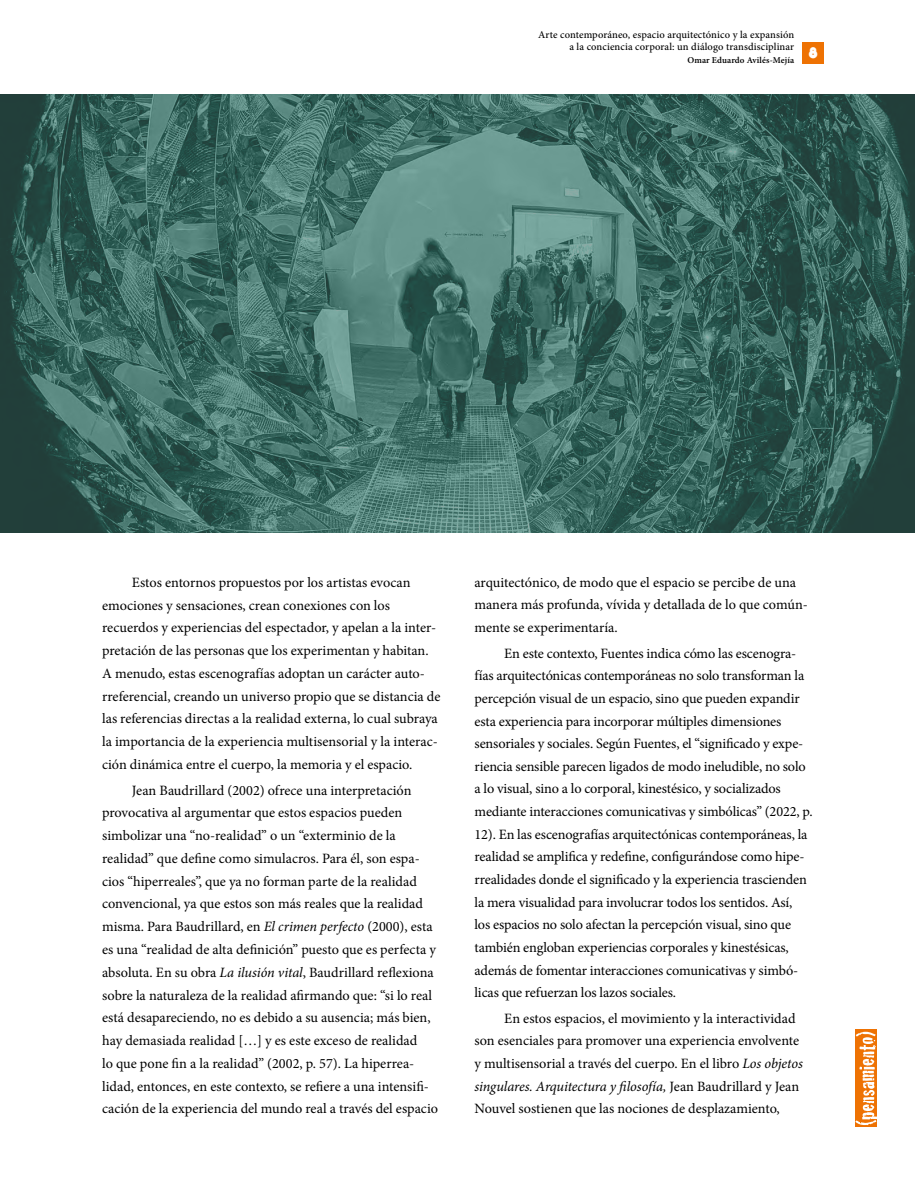
<style>
.page{position:relative;width:915px;height:1191px;background:#fff}
.page>*{position:absolute;margin:0;border:0;box-sizing:border-box;transform-origin:0 0}
.t1{font:800 15px "DOCK11";color:#fff}
.texto_corrido{font:14.25px/22.8px "Minion Pro";letter-spacing:-.005em;color:#000}
.t2{font:500 10.5px/12.6px "Minion Pro";letter-spacing:.01em;color:#000;text-align:right}
.t3{font:600 9px "Minion Pro";letter-spacing:.01em;color:#000}
.s1{font-style:italic}
</style>
<div class="page">
<svg style="left:0;top:94px;width:914px;height:439px;background:#3e6a62"></svg>
<div style="left:855px;top:1029px;width:21px;height:98px;background:#ee7203"></div>
<svg style="left:855px;top:1031px;width:21px;height:94px"></svg>
<div style="left:802px;top:42px;width:21px;height:21px;background:#ee7203"></div>
<p class="t2" style="left:538px;top:28px;width:257px">Arte contemporáneo, espacio arquitectónico y la expansión a la conciencia corporal: un diálogo transdisciplinar</p>
<p class="t3" style="left:687px;top:54px;width:108px">Omar Eduardo Avilés-Mejía</p>
<p class="t1" style="left:809px;top:46px;width:10px">8</p>
<p class="texto_corrido" style="left:102px;top:571px;width:340px;text-indent:30px">Estos entornos propuestos por los artistas evocan emociones y sensaciones, crean conexiones con los recuerdos y experiencias del espectador, y apelan a la inter&shy;pretación de las personas que los experimentan y habitan.<br>A menudo, estas escenografías adoptan un carácter auto&shy;rreferencial, creando un universo propio que se distancia de las referencias directas a la realidad externa, lo cual subraya la importancia de la experiencia multisensorial y la interac&shy;ción dinámica entre el cuerpo, la memoria y el espacio.</p>
<p class="texto_corrido" style="left:102px;top:778px;width:337px;text-indent:30px">Jean Baudrillard (2002) ofrece una interpretación provocativa al argumentar que estos espacios pueden simbolizar una “no-realidad” o un “exterminio de la realidad” que define como simulacros. Para él, son espa&shy;cios “hiperreales”, que ya no forman parte de la realidad convencional, ya que estos son más reales que la realidad misma. Para Baudrillard, en <span class="s1">El crimen perfecto</span> (2000), esta es una “realidad de alta definición” puesto que es perfecta y absoluta. En su obra <span class="s1">La ilusión vital</span>, Baudrillard reflexiona sobre la naturaleza de la realidad afirmando que: “si lo real está desapareciendo, no es debido a su ausencia; más bien, hay demasiada realidad […] y es este exceso de realidad<br>lo que pone fin a la realidad” (2002, p. 57). La hiperrea&shy;lidad, entonces, en este contexto, se refiere a una intensifi&shy;cación de la experiencia del mundo real a través del espacio</p>
<p class="texto_corrido" style="left:474px;top:571px;width:335px">arquitectónico, de modo que el espacio se percibe de una manera más profunda, vívida y detallada de lo que común&shy;mente se experimentaría.</p>
<p class="texto_corrido" style="left:474px;top:642px;width:339px;text-indent:30px">En este contexto, Fuentes indica cómo las escenogra&shy;fías arquitectónicas contemporáneas no solo transforman la percepción visual de un espacio, sino que pueden expandir esta experiencia para incorporar múltiples dimensiones sensoriales y sociales. Según Fuentes, el “significado y expe&shy;riencia sensible parecen ligados de modo ineludible, no solo a lo visual, sino a lo corporal, kinestésico, y socializados mediante interacciones comunicativas y simbólicas” (2022, p.<br>12). En las escenografías arquitectónicas contemporáneas, la realidad se amplifica y redefine, configurándose como hipe&shy;rrealidades donde el significado y la experiencia trascienden la mera visualidad para involucrar todos los sentidos. Así,<br>los espacios no solo afectan la percepción visual, sino que también engloban experiencias corporales y kinestésicas, además de fomentar interacciones comunicativas y simbó&shy;licas que refuerzan los lazos sociales.</p>
<p class="texto_corrido" style="left:474px;top:1007px;width:330px;text-indent:30px">En estos espacios, el movimiento y la interactividad son esenciales para promover una experiencia envolvente y multisensorial a través del cuerpo. En el libro <span class="s1">Los objetos singulares. Arquitectura y filosofía,</span> Jean Baudrillard y Jean Nouvel sostienen que las nociones de desplazamiento,</p>
</div>
